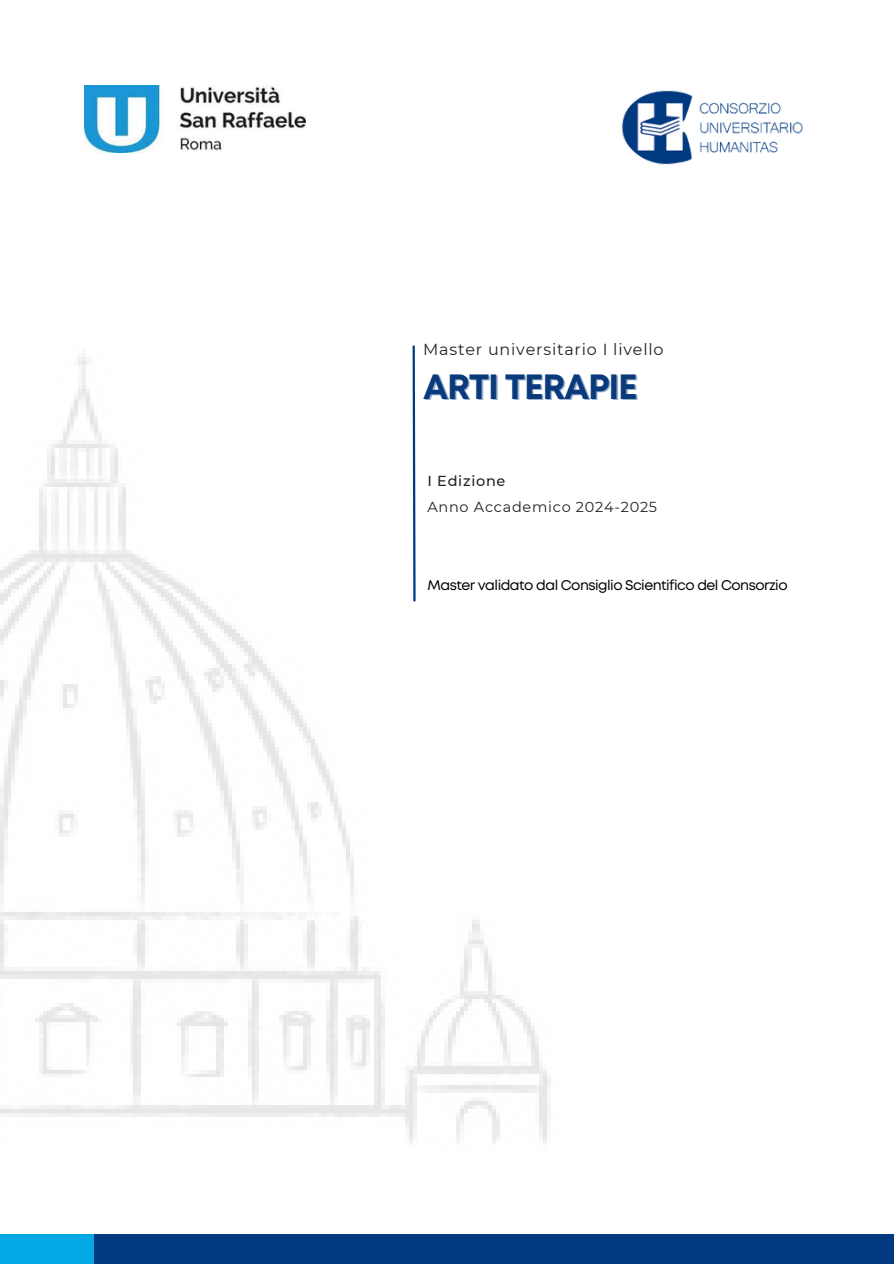
<style>
.page{position:relative;width:894px;height:1264px;background:#fff}
.page>*{position:absolute;margin:0;border:0;box-sizing:border-box;transform-origin:0 0}
.t1{font:700 35.1px "Mont";letter-spacing:-.035em;color:#093a7c}
.t2{font:15.9px "Montserrat";letter-spacing:.05em;color:#222}
.t3{font:14.4px/25.8px "Montserrat";letter-spacing:.05em;color:#222}
.t4{font:14.1px "Mont";letter-spacing:-.04em;color:#000}
.s1{font-weight:500}
</style>
<div class="page">
<img style="left:0;top:357px;width:551px;height:787px">
<div style="left:49px;top:1233px;width:844px;height:30px;background:#013a81"></div>
<div style="left:0;top:1233px;width:93px;height:30px;background:#04a8e5"></div>
<svg style="left:411px;top:345px;width:5px;height:257px"></svg>
<img style="left:621px;top:90px;width:182px;height:75px">
<img style="left:84px;top:85px;width:221px;height:67px">
<h2 class="t2" style="left:423px;top:340px;width:242px">Master universitario I livello</h2>
<h1 class="t1" style="left:423px;top:373px;width:216px">ARTI TERAPIE</h1>
<p class="t3" style="left:427px;top:468px;width:231px"><span class="s1">I Edizione<br></span>Anno Accademico 2024-2025</p>
<h2 class="t4" style="left:427px;top:579px;width:361px">Master validato dal Consiglio Scientifico del Consorzio</h2>
</div>
